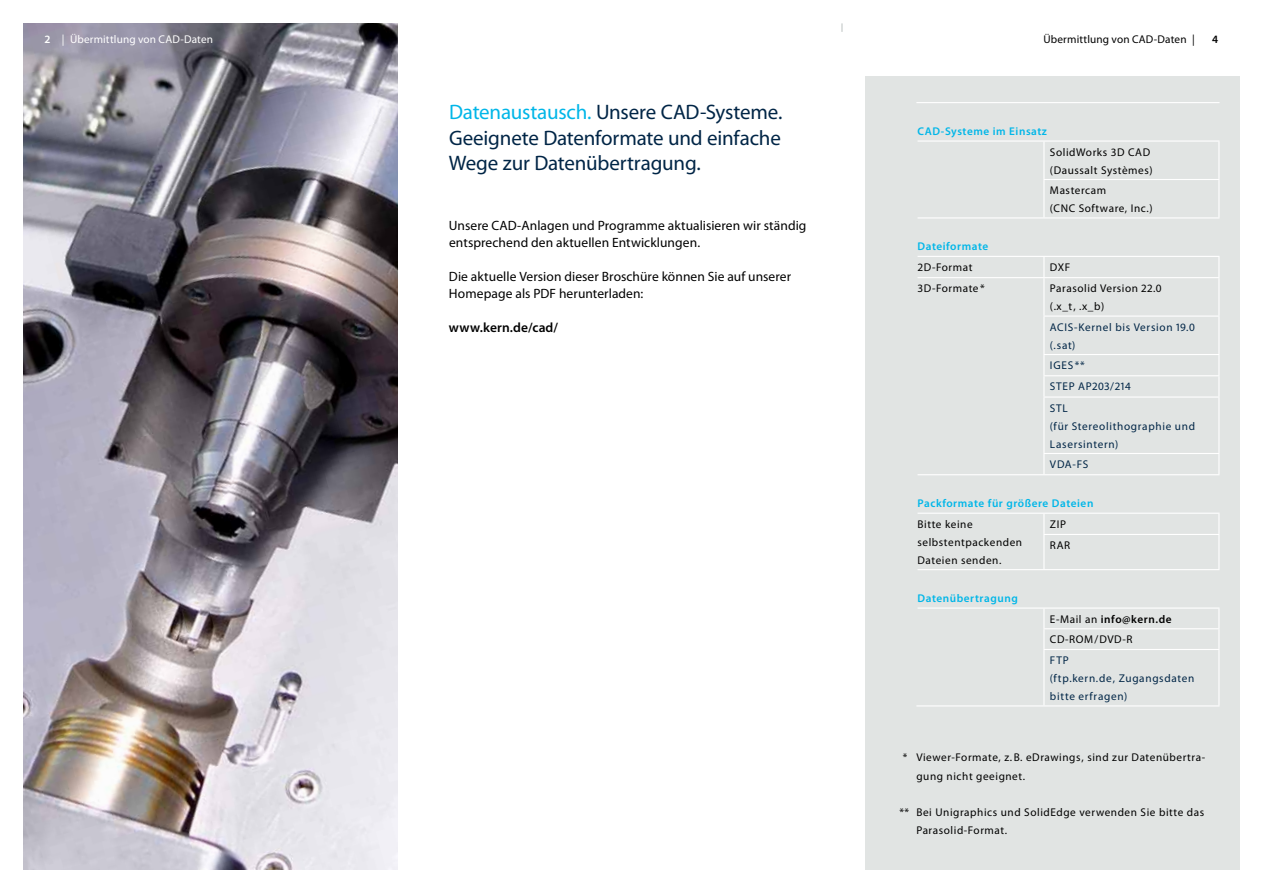
<style>
.page{position:relative;width:1263px;height:893px;background:#fff}
.page>*{position:absolute;margin:0;border:0;box-sizing:border-box;transform-origin:0 0}
.t1{font:21px/25.5px "Myriad Pro";letter-spacing:-.01em;color:#002546;text-align:justify}
.t2{font:13.5px/17px "Myriad Pro";letter-spacing:.005em;color:#000}
.t3{font:600 13.5px "Myriad Pro";letter-spacing:.01em;color:#000}
.t4{font:11.25px/18px "Myriad Pro";letter-spacing:.05em;color:#000}
.t5{font:11.25px/18px "Myriad Pro";letter-spacing:.06em;color:#002546}
.t6{font:600 11.25px "Myriad Pro";letter-spacing:.05em;color:#00b6e8}
.t7{font:11.25px "Myriad Pro";letter-spacing:.01em;color:#fff}
.t8{font:11.25px "Myriad Pro";letter-spacing:.01em;color:#000}
.t9{font:600 11.25px "Myriad Pro";color:#fff}
.t10{font:600 11.25px "Myriad Pro";color:#000}
.s1{color:#00b6e8}
.s2{font-weight:600}
</style>
<div class="page">
<img style="left:23px;top:23px;width:375px;height:847px">
<div style="left:865px;top:77px;width:374px;height:793px;background:#e1e4e3"></div>
<svg style="left:1218px;top:257px;width:1px;height:20px"></svg>
<hr style="left:1044px;top:277px;width:175px;height:1px;background:#fff">
<hr style="left:1218px;top:278px;width:1px;height:37px;background:#fff">
<hr style="left:1218px;top:317px;width:1px;height:37px;background:#fff">
<svg style="left:1218px;top:355px;width:1px;height:41px"></svg>
<hr style="left:1218px;top:398px;width:1px;height:55px;background:#fff">
<svg style="left:1218px;top:454px;width:1px;height:20px"></svg>
<hr style="left:1044px;top:513px;width:175px;height:1px;background:#fff">
<svg style="left:1218px;top:514px;width:1px;height:20px"></svg>
<hr style="left:1218px;top:535px;width:1px;height:34px;background:#fff">
<hr style="left:1043px;top:628px;width:176px;height:1px;background:#fff">
<svg style="left:1218px;top:609px;width:1px;height:40px"></svg>
<hr style="left:1043px;top:649px;width:176px;height:1px;background:#fff">
<hr style="left:1218px;top:650px;width:1px;height:55px;background:#fff">
<hr style="left:1044px;top:705px;width:175px;height:1px;background:#fff">
<hr style="left:1044px;top:256px;width:175px;height:1px;background:#fff">
<hr style="left:1043px;top:315px;width:176px;height:2px;background:#fff">
<hr style="left:1043px;top:354px;width:176px;height:1px;background:#fff">
<hr style="left:1043px;top:375px;width:176px;height:1px;background:#fff">
<hr style="left:1043px;top:396px;width:176px;height:2px;background:#fff">
<hr style="left:1043px;top:453px;width:176px;height:1px;background:#fff">
<hr style="left:1044px;top:474px;width:175px;height:1px;background:#fff">
<hr style="left:1043px;top:534px;width:176px;height:1px;background:#fff">
<hr style="left:1043px;top:398px;width:1px;height:55px;background:#fff">
<svg style="left:1043px;top:454px;width:1px;height:20px"></svg>
<hr style="left:917px;top:513px;width:127px;height:1px;background:#fff">
<svg style="left:1043px;top:514px;width:1px;height:20px"></svg>
<hr style="left:1043px;top:535px;width:1px;height:34px;background:#fff">
<svg style="left:1043px;top:609px;width:1px;height:40px"></svg>
<hr style="left:1043px;top:650px;width:1px;height:55px;background:#fff">
<hr style="left:916px;top:705px;width:128px;height:1px;background:#fff">
<hr style="left:917px;top:474px;width:127px;height:1px;background:#fff">
<hr style="left:917px;top:217px;width:127px;height:1px;background:#fff">
<hr style="left:1043px;top:142px;width:1px;height:37px;background:#fff">
<hr style="left:1218px;top:142px;width:1px;height:37px;background:#fff">
<hr style="left:1043px;top:179px;width:176px;height:1px;background:#fff">
<hr style="left:1043px;top:180px;width:1px;height:37px;background:#fff">
<hr style="left:1218px;top:180px;width:1px;height:37px;background:#fff">
<hr style="left:1044px;top:217px;width:175px;height:1px;background:#fff">
<hr style="left:916px;top:102px;width:128px;height:1px;background:#fff">
<hr style="left:1044px;top:102px;width:175px;height:1px;background:#fff">
<hr style="left:917px;top:140px;width:127px;height:2px;background:#fff">
<hr style="left:1044px;top:140px;width:175px;height:2px;background:#fff">
<hr style="left:1043px;top:278px;width:1px;height:37px;background:#fff">
<hr style="left:1043px;top:317px;width:1px;height:37px;background:#fff">
<svg style="left:1043px;top:355px;width:1px;height:41px"></svg>
<hr style="left:917px;top:256px;width:127px;height:1px;background:#fff">
<svg style="left:1043px;top:257px;width:1px;height:20px"></svg>
<hr style="left:917px;top:277px;width:127px;height:1px;background:#fff">
<hr style="left:917px;top:569px;width:127px;height:1px;background:#fff">
<hr style="left:1044px;top:569px;width:175px;height:1px;background:#fff">
<hr style="left:917px;top:607px;width:127px;height:2px;background:#fff">
<hr style="left:1044px;top:607px;width:175px;height:2px;background:#fff">
<p class="t7" style="left:62px;top:32px;width:153px">| Übermittlung von CAD-Daten</p>
<p class="t8" style="left:1043px;top:32px;width:153px">Übermittlung von CAD-Daten |</p>
<p class="t9" style="left:45px;top:32px;width:8px">2</p>
<p class="t10" style="left:1212px;top:32px;width:8px">4</p>
<h1 class="t1" style="left:449px;top:99px;width:335px"><span class="s1">Datenaustausch.</span> Unsere CAD-Systeme.<br>Geeignete Datenformate und einfache Wege zur Datenübertragung.</h1>
<p class="t2" style="left:449px;top:216px;width:359px">Unsere CAD-Anlagen und Programme aktualisieren wir ständig entsprechend den aktuellen Entwicklungen.</p>
<p class="t2" style="left:449px;top:267px;width:344px">Die aktuelle Version dieser Broschüre können Sie auf unserer<br>Homepage als PDF herunterladen:</p>
<p class="t3" style="left:449px;top:319px;width:111px">www.kern.de/cad/</p>
<p class="t6" style="left:917px;top:124px;width:131px">CAD-Systeme im Einsatz</p>
<p class="t4" style="left:1050px;top:143px;width:104px">SolidWorks 3D CAD (Daussalt Systèmes)</p>
<p class="t4" style="left:1050px;top:181px;width:104px">Mastercam<br>(CNC Software, Inc.)</p>
<p class="t6" style="left:917px;top:239px;width:72px">Dateiformate</p>
<p class="t4" style="left:917px;top:258px;width:56px">2D-Format</p>
<p class="t4" style="left:1050px;top:258px;width:22px">DXF</p>
<p class="t4" style="left:917px;top:279px;width:69px">3D-Formate*</p>
<p class="t4" style="left:1050px;top:279px;width:113px">Parasolid Version 22.0 (.x_t, .x_b)</p>
<p class="t5" style="left:1050px;top:318px;width:146px">ACIS-Kernel bis Version 19.0 (.sat)</p>
<p class="t5" style="left:1050px;top:354px;width:82px;line-height:21.3px">IGES**<br>STEP AP203/214<br>STL</p>
<p class="t5" style="left:1050px;top:417px;width:147px">(für Stereolithographie und<br>Lasersintern)</p>
<p class="t5" style="left:1050px;top:455px;width:40px">VDA-FS</p>
<p class="t6" style="left:917px;top:496px;width:177px">Packformate für größere Dateien</p>
<p class="t4" style="left:917px;top:515px;width:106px">Bitte keine selbstentpackenden<br>Dateien senden.</p>
<p class="t4" style="left:1050px;top:513px;width:22px;line-height:21.3px">ZIP<br>RAR</p>
<p class="t6" style="left:917px;top:591px;width:102px">Datenübertragung</p>
<p class="t4" style="left:1050px;top:608px;width:123px;line-height:20.7px">E-Mail an <span class="s2">info@kern.de<br></span>CD-ROM/DVD-R</p>
<p class="t5" style="left:1050px;top:651px;width:146px">FTP<br>(ftp.kern.de, Zugangsdaten bitte erfragen)</p>
<p class="t4" style="left:916px;top:748px;width:290px;text-indent:-14px">* Viewer-Formate, z.B. eDrawings, sind zur Datenübertra&shy;gung nicht geeignet.</p>
<p class="t4" style="left:916px;top:802px;width:289px;text-indent:-17px">** Bei Unigraphics und SolidEdge verwenden Sie bitte das<br>Parasolid-Format.</p>
</div>
